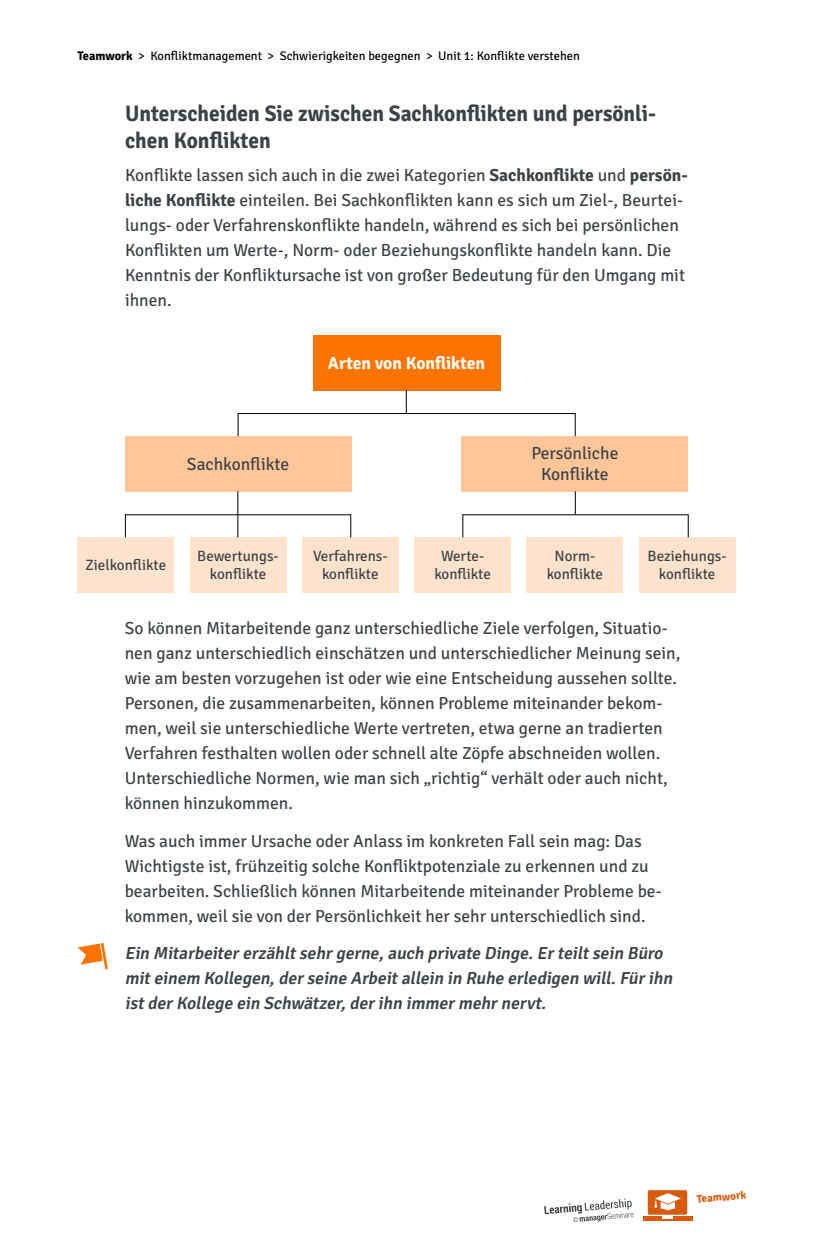
<style>
.page{position:relative;width:813px;height:1250px;background:#fff}
.page>*{position:absolute;margin:0;border:0;box-sizing:border-box;transform-origin:0 0}
.t1{font:700 22.5px/27px "Signika Negative";color:#3c4246;scale:.95 1}
.t2{font:17.5px/25px "Signika Negative";color:#3c4246}
.t3{font:italic 600 17.5px/25px "Signika Negative";color:#3c4246}
.t4{font:700 17.5px "Signika Negative";color:#fff}
.t5{font:15px/18px "Signika Negative";color:#3c4246;text-align:center}
.t6{font:12.5px "Signika Negative";color:#000}
.t7{font:700 11.25px "Signika Negative";color:#d75a0d}
.s1{font-weight:700}
</style>
<div class="page">
<div style="left:647px;top:1190px;width:40px;height:25px;background:#d75a0d;border-radius:2px"></div>
<svg style="left:643px;top:1216px;width:49px;height:5px"></svg>
<img style="left:654px;top:1194px;width:27px;height:16px">
<svg style="left:544px;top:1199px;width:89px;height:23px"></svg>
<div style="left:312px;top:335px;width:188px;height:55px;background:#ff7400"></div>
<div style="left:526px;top:538px;width:97px;height:55px;background:#ffe3cc"></div>
<div style="left:190px;top:538px;width:96px;height:55px;background:#ffe3cc"></div>
<div style="left:414px;top:538px;width:97px;height:55px;background:#ffe3cc"></div>
<div style="left:78px;top:538px;width:96px;height:55px;background:#ffe3cc"></div>
<div style="left:639px;top:538px;width:96px;height:55px;background:#ffe3cc"></div>
<div style="left:302px;top:538px;width:96px;height:55px;background:#ffe3cc"></div>
<div style="left:125px;top:436px;width:226px;height:55px;background:#ffc799"></div>
<div style="left:462px;top:436px;width:226px;height:55px;background:#ffc799"></div>
<svg style="left:575px;top:413px;width:1px;height:23px"></svg>
<svg style="left:238px;top:414px;width:1px;height:22px"></svg>
<svg style="left:406px;top:390px;width:1px;height:23px"></svg>
<hr style="left:238px;top:413px;width:337px;height:1px;background:#000">
<svg style="left:350px;top:515px;width:1px;height:23px"></svg>
<svg style="left:125px;top:515px;width:1px;height:23px"></svg>
<hr style="left:125px;top:514px;width:226px;height:1px;background:#000">
<svg style="left:688px;top:514px;width:1px;height:24px"></svg>
<svg style="left:462px;top:515px;width:1px;height:23px"></svg>
<svg style="left:575px;top:491px;width:1px;height:23px"></svg>
<hr style="left:462px;top:514px;width:226px;height:1px;background:#000">
<svg style="left:237px;top:491px;width:1px;height:47px"></svg>
<svg style="left:77px;top:943px;width:31px;height:26px"></svg>
<p class="t6" style="left:78px;top:47px;width:504px"><span class="s1">Teamwork</span> &gt; Konfliktmanagement &gt; Schwierigkeiten begegnen &gt; Unit 1: Konflikte verstehen</p>
<p class="t1" style="left:125px;top:99px;width:560px">Unterscheiden Sie zwischen Sachkonflikten und persönli&shy;chen Konflikten</p>
<p class="t2" style="left:125px;top:161px;width:564px">Konflikte lassen sich auch in die zwei Kategorien <span class="s1">Sachkonflikte</span> und <span class="s1">persön&shy;liche Konflikte</span> einteilen. Bei Sachkonflikten kann es sich um Ziel-, Beurtei&shy;lungs- oder Verfahrenskonflikte handeln, während es sich bei persönlichen Konflikten um Werte-, Norm- oder Beziehungskonflikte handeln kann. Die Kenntnis der Konfliktursache ist von großer Bedeutung für den Umgang mit ihnen.</p>
<p class="t4" style="left:328px;top:350px;width:158px">Arten von Konflikten</p>
<p class="t2" style="left:187px;top:450px;width:104px">Sachkonflikte</p>
<p class="t2" style="left:531px;top:442px;width:89px;line-height:21px;text-align:center">Persönliche<br>Konflikte</p>
<p class="t5" style="left:313px;top:546px;width:76px">Verfahrens&shy;konflikte</p>
<p class="t5" style="left:85px;top:555px;width:82px">Zielkonflikte</p>
<p class="t5" style="left:647px;top:546px;width:80px">Beziehungs&shy;konflikte</p>
<p class="t5" style="left:197px;top:546px;width:83px">Bewertungs&shy;konflikte</p>
<p class="t5" style="left:434px;top:546px;width:58px">Werte&shy;konflikte</p>
<p class="t5" style="left:546px;top:546px;width:58px">Norm&shy;konflikte</p>
<p class="t2" style="left:125px;top:614px;width:557px">So können Mitarbeitende ganz unterschiedliche Ziele verfolgen, Situatio&shy;nen ganz unterschiedlich einschätzen und unterschiedlicher Meinung sein, wie am besten vorzugehen ist oder wie eine Entscheidung aussehen sollte.<br>Personen, die zusammenarbeiten, können Probleme miteinander bekom&shy;men, weil sie unterschiedliche Werte vertreten, etwa gerne an tradierten Verfahren festhalten wollen oder schnell alte Zöpfe abschneiden wollen.<br>Unterschiedliche Normen, wie man sich „richtig“ verhält oder auch nicht, können hinzukommen.</p>
<p class="t2" style="left:125px;top:827px;width:538px">Was auch immer Ursache oder Anlass im konkreten Fall sein mag: Das Wichtigste ist, frühzeitig solche Konfliktpotenziale zu erkennen und zu bearbeiten. Schließlich können Mitarbeitende miteinander Probleme be&shy;kommen, weil sie von der Persönlichkeit her sehr unterschiedlich sind.</p>
<p class="t3" style="left:125px;top:939px;width:553px">Ein Mitarbeitererzähltsehrgerne,auch private Dinge.Erteiltsein Büro miteinem Kollegen,derseine Arbeitallein in Ruhe erledigen will.Fürihn istderKollege ein Schwätzer,derihn immermehrnervt.</p>
<p class="t7" style="left:696px;top:1191px;width:51px;rotate:-5deg">Teamwork</p>
</div>
